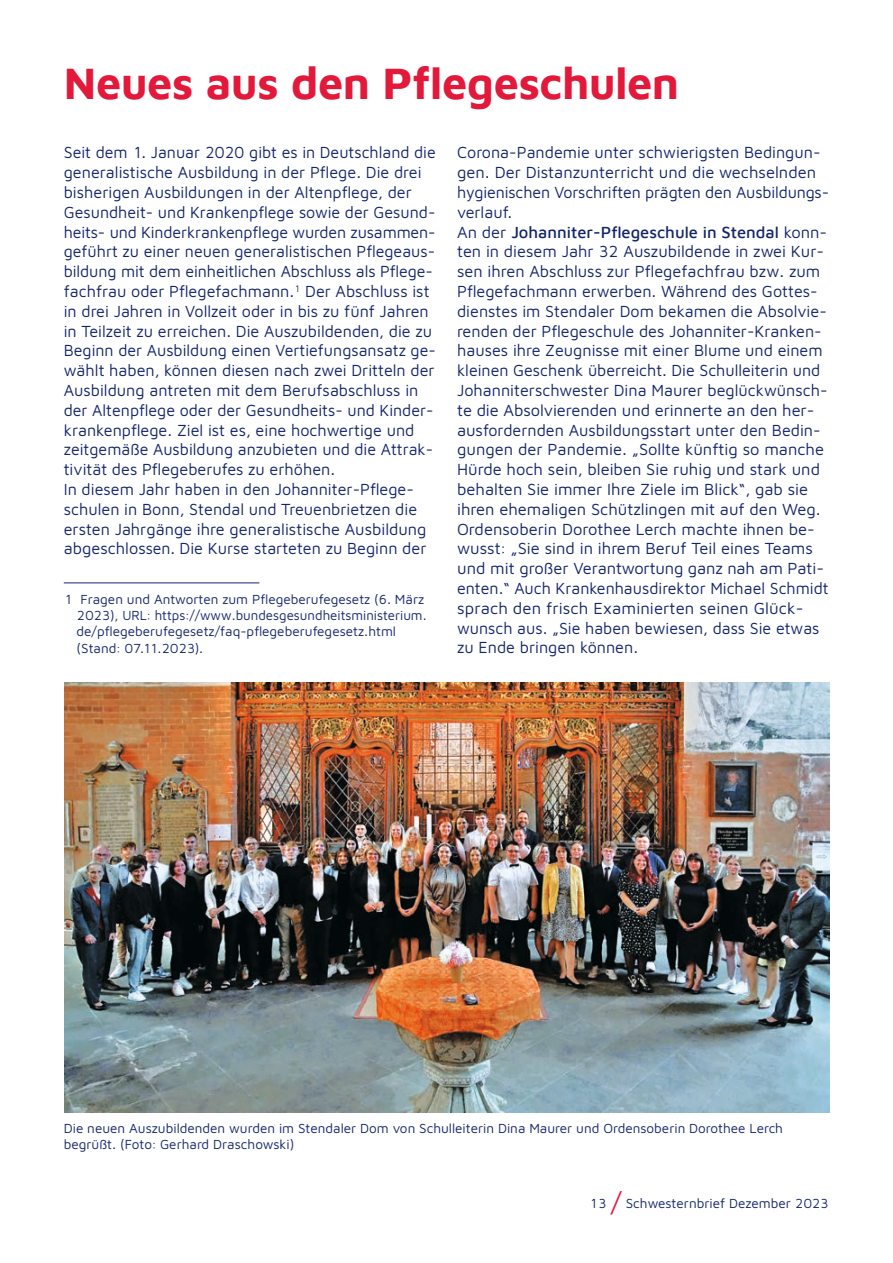
<style>
.page{position:relative;width:893px;height:1263px;background:#fff}
.page>*{position:absolute;margin:0;border:0;box-sizing:border-box;transform-origin:0 0}
.t1{font:700 45px "Maven Johanniter";letter-spacing:-.015em;color:#e2193a}
.t2{font:16.5px/19.8px "Maven Johanniter";color:#132569}
.t3{font:13.5px/16.5px "Maven Johanniter";color:#132569}
.s1{font-weight:500}
.s2{font-size:27px;color:#e2193a}
</style>
<div class="page">
<hr style="left:64px;top:582px;width:195px;height:1px;background:#132569">
<img style="left:64px;top:682px;width:765px;height:430px">
<h1 class="t1" style="left:64px;top:52px;width:617px">Neues aus den Pflegeschulen</h1>
<p class="t2" style="left:457px;top:142px;width:374px">Corona-Pandemie unter schwierigsten Bedingun&shy;gen. Der Distanzunterricht und die wechselnden hygienischen Vorschriften prägten den Ausbildungs&shy;verlauf.<br>An der <span class="s1">Johanniter-Pflegeschule in Stendal</span> konn&shy;ten in diesem Jahr 32 Auszubildende in zwei Kur&shy;sen ihren Abschluss zur Pflegefachfrau bzw. zum Pflegefachmann erwerben. Während des Gottes&shy;dienstes im Stendaler Dom bekamen die Absolvie&shy;renden der Pflegeschule des Johanniter-Kranken&shy;hauses ihre Zeugnisse mit einer Blume und einem kleinen Geschenk überreicht. Die Schulleiterin und Johanniterschwester Dina Maurer beglückwünsch&shy;te die Absolvierenden und erinnerte an den her&shy;ausfordernden Ausbildungsstart unter den Bedin&shy;gungen der Pandemie. „Sollte künftig so manche Hürde hoch sein, bleiben Sie ruhig und stark und behalten Sie immer Ihre Ziele im Blick“, gab sie ihren ehemaligen Schützlingen mit auf den Weg.<br>Ordensoberin Dorothee Lerch machte ihnen be&shy;wusst: „Sie sind in ihrem Beruf Teil eines Teams und mit großer Verantwortung ganz nah am Pati&shy;enten.“ Auch Krankenhausdirektor Michael Schmidt sprach den frisch Examinierten seinen Glück&shy;wunsch aus. „Sie haben bewiesen, dass Sie etwas zu Ende bringen können.</p>
<p class="t2" style="left:64px;top:142px;width:374px">Seit dem 1. Januar 2020 gibt es in Deutschland die generalistische Ausbildung in der Pflege. Die drei bisherigen Ausbildungen in der Altenpflege, der Gesundheit- und Krankenpflege sowie der Gesund&shy;heits- und Kinderkrankenpflege wurden zusammen&shy;geführt zu einer neuen generalistischen Pflegeaus&shy;bildung mit dem einheitlichen Abschluss als Pflege&shy;fachfrau oder Pflegefachmann.<sup>1</sup> Der Abschluss ist in drei Jahren in Vollzeit oder in bis zu fünf Jahren in Teilzeit zu erreichen. Die Auszubildenden, die zu Beginn der Ausbildung einen Vertiefungsansatz ge&shy;wählt haben, können diesen nach zwei Dritteln der Ausbildung antreten mit dem Berufsabschluss in der Altenpflege oder der Gesundheits- und Kinder&shy;krankenpflege. Ziel ist es, eine hochwertige und zeitgemäße Ausbildung anzubieten und die Attrak&shy;tivität des Pflegeberufes zu erhöhen.<br>In diesem Jahr haben in den Johanniter-Pflege&shy;schulen in Bonn, Stendal und Treuenbrietzen die ersten Jahrgänge ihre generalistische Ausbildung abgeschlossen. Die Kurse starteten zu Beginn der</p>
<p class="t3" style="left:77px;top:590px;width:352px;text-indent:-13px">1 Fragen und Antworten zum Pflegeberufegesetz (6. März 2023), URL: https://www.bundesgesundheitsministerium. de/pflegeberufegesetz/faq-pflegeberufegesetz.html (Stand: 07.11.2023).</p>
<p class="t3" style="left:64px;top:1120px;width:721px;line-height:15.6px">Die neuen Auszubildenden wurden im Stendaler Dom von Schulleiterin Dina Maurer und Ordensoberin Dorothee Lerch begrüßt. (Foto: Gerhard Draschowski)</p>
<p class="t3" style="left:589px;top:1194px;width:241px">13 <span class="s2">/</span> Schwesternbrief Dezember 2023</p>
</div>
